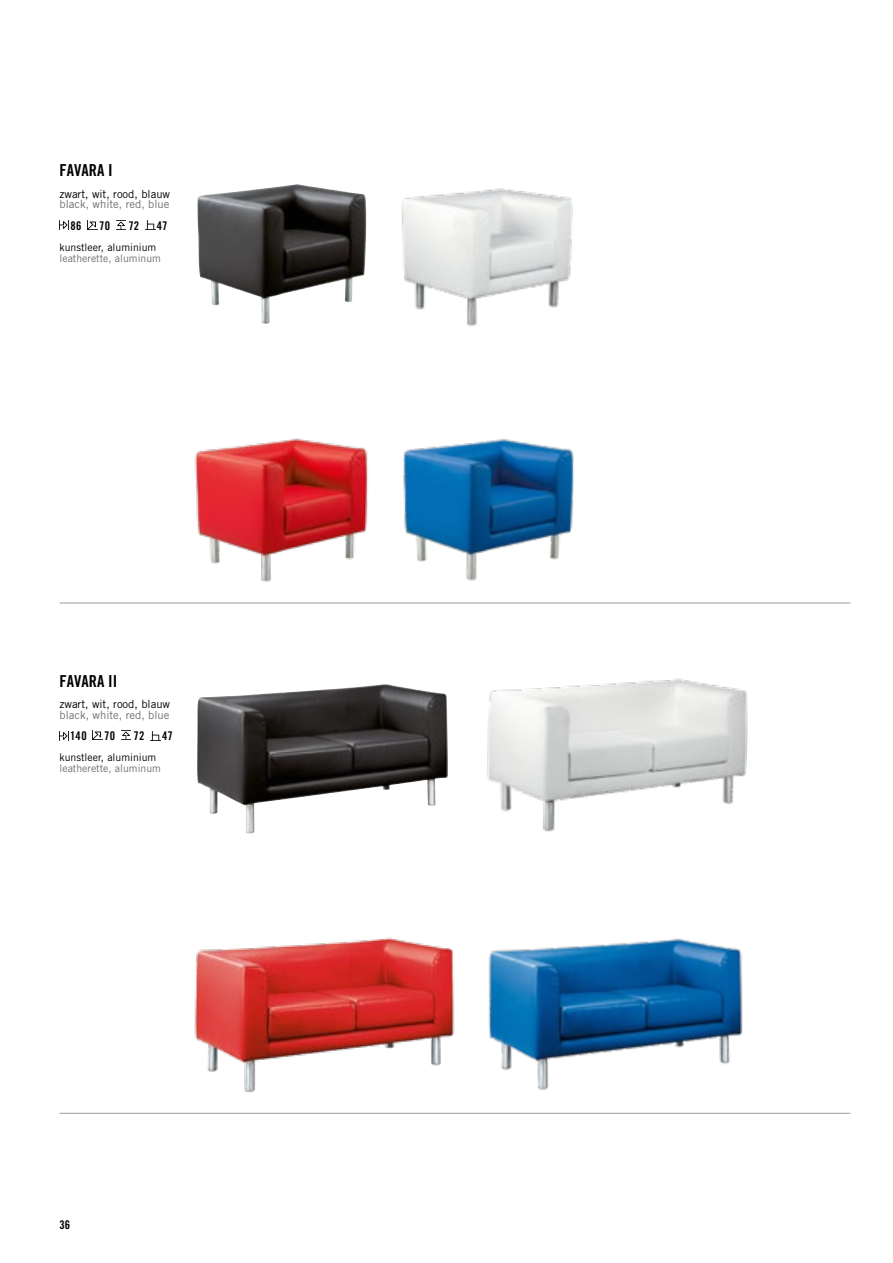
<style>
.page{position:relative;width:893px;height:1263px;background:#fff}
.page>*{position:absolute;margin:0;border:0;box-sizing:border-box;transform-origin:0 0}
.t1{font:16.5px "Trade Gothic LT Std Bd Cn 20";color:#000}
.t2{font:12px "Trade Gothic LT Std Bd Cn 20";letter-spacing:.015em;color:#000}
.t3{font:11.25px "Trade Gothic LT Std";color:#000}
.t4{font:11.25px "Trade Gothic LT Std";color:#6f6f6e}
.t5{font:10.5px "Trade Gothic LT Std";color:#6f6f6e}
.t6{font:10.5px "Trade Gothic LT Std";color:#000}
</style>
<div class="page">
<hr style="left:60px;top:603px;width:790px;height:1px;background:#9c9d9d">
<hr style="left:60px;top:1113px;width:790px;height:1px;background:#9c9d9d">
<svg style="left:60px;top:221px;width:9px;height:9px"></svg>
<svg style="left:88px;top:221px;width:9px;height:9px"></svg>
<svg style="left:116px;top:220px;width:10px;height:10px"></svg>
<svg style="left:145px;top:221px;width:10px;height:9px"></svg>
<img style="left:197px;top:184px;width:169px;height:140px">
<img style="left:402px;top:188px;width:171px;height:139px">
<img style="left:195px;top:438px;width:173px;height:144px">
<img style="left:403px;top:439px;width:171px;height:142px">
<svg style="left:60px;top:731px;width:9px;height:9px"></svg>
<svg style="left:93px;top:731px;width:9px;height:9px"></svg>
<svg style="left:121px;top:731px;width:10px;height:9px"></svg>
<svg style="left:151px;top:731px;width:9px;height:9px"></svg>
<img style="left:197px;top:684px;width:251px;height:149px">
<img style="left:487px;top:678px;width:261px;height:154px">
<img style="left:194px;top:937px;width:261px;height:156px">
<img style="left:488px;top:938px;width:255px;height:152px">
<h1 class="t1" style="left:60px;top:161px;width:55px">FAVARA I</h1>
<p class="t3" style="left:60px;top:187px;width:112px">zwart, wit, rood, blauw</p>
<p class="t4" style="left:60px;top:198px;width:111px">black, white, red, blue</p>
<p class="t2" style="left:70px;top:218px;width:13px">86</p>
<p class="t2" style="left:99px;top:218px;width:12px">70</p>
<p class="t2" style="left:128px;top:218px;width:12px">72</p>
<p class="t2" style="left:157px;top:218px;width:12px">47</p>
<p class="t6" style="left:60px;top:241px;width:98px">kunstleer, aluminium</p>
<p class="t5" style="left:60px;top:251px;width:103px">leatherette, aluminum</p>
<h1 class="t1" style="left:60px;top:671px;width:59px">FAVARA II</h1>
<p class="t3" style="left:60px;top:697px;width:112px">zwart, wit, rood, blauw</p>
<p class="t4" style="left:60px;top:708px;width:111px">black, white, red, blue</p>
<p class="t2" style="left:70px;top:728px;width:18px">140</p>
<p class="t2" style="left:104px;top:728px;width:12px">70</p>
<p class="t2" style="left:134px;top:728px;width:12px">72</p>
<p class="t2" style="left:162px;top:728px;width:12px">47</p>
<p class="t6" style="left:60px;top:751px;width:98px">kunstleer, aluminium</p>
<p class="t5" style="left:60px;top:762px;width:103px">leatherette, aluminum</p>
<p class="t2" style="left:60px;top:1217px;width:12px">36</p>
</div>
